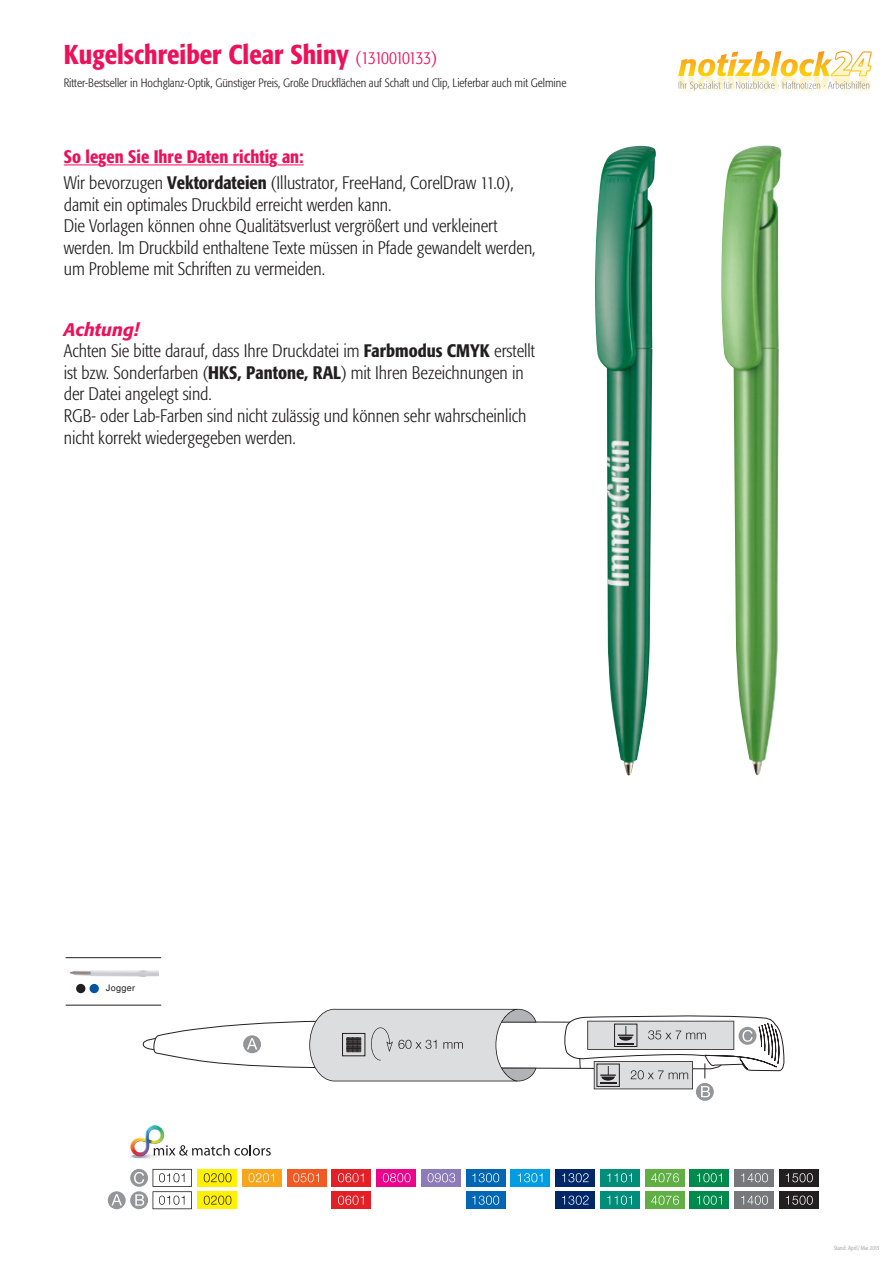
<style>
.page{position:relative;width:893px;height:1263px;background:#fff}
.page>*{position:absolute;margin:0;border:0;box-sizing:border-box;transform-origin:0 0}
.t1{font:500 condensed 27px "Formata";color:#ee1059}
.t2{font:300 condensed 18px/21.6px "Formata";color:#231f20}
.t3{font:300 condensed 12px "Formata";color:#231f20}
.t4{font:9px "Helvetica World";letter-spacing:.04em;color:#231f20}
.t5{font:300 condensed 6px "Formata";color:#939598}
.s1{font-weight:300;font-size:18px}
.s2{font-weight:500;color:#ee1059}
.s3{font-weight:500}
.s4{font-weight:500;font-style:italic;font-stretch:normal;color:#ee1059}
</style>
<div class="page">
<img style="left:595px;top:146px;width:61px;height:629px">
<img style="left:721px;top:145px;width:61px;height:630px">
<hr style="left:64px;top:164px;width:34px;height:1px;background:#ee1059">
<hr style="left:107px;top:164px;width:162px;height:1px;background:#ee1059">
<svg style="left:277px;top:164px;width:27px;height:1px"></svg>
<svg style="left:696px;top:1083px;width:18px;height:18px"></svg>
<div style="left:108px;top:1191px;width:18px;height:18px;background:#939598;border-radius:50%"></div>
<svg style="left:111px;top:1194px;width:11px;height:11px"></svg>
<div style="left:130px;top:1191px;width:18px;height:18px;background:#939598;border-radius:50%"></div>
<svg style="left:135px;top:1194px;width:9px;height:12px"></svg>
<div style="left:130px;top:1169px;width:18px;height:18px;background:#939598;border-radius:50%"></div>
<svg style="left:134px;top:1172px;width:10px;height:12px"></svg>
<div style="left:197px;top:1169px;width:40px;height:18px;background:#fff101"></div>
<div style="left:242px;top:1169px;width:39px;height:18px;background:#f9a51b"></div>
<div style="left:287px;top:1169px;width:39px;height:18px;background:#f15921"></div>
<div style="left:332px;top:1169px;width:39px;height:18px;background:#e41f25"></div>
<div style="left:376px;top:1169px;width:40px;height:18px;background:#ed028c"></div>
<div style="left:421px;top:1169px;width:40px;height:18px;background:#8d7ab8"></div>
<div style="left:466px;top:1169px;width:39px;height:18px;background:#0166b3"></div>
<div style="left:511px;top:1169px;width:39px;height:18px;background:#009ee1"></div>
<div style="left:555px;top:1169px;width:40px;height:18px;background:#002868"></div>
<div style="left:600px;top:1169px;width:40px;height:18px;background:#008d79"></div>
<div style="left:690px;top:1169px;width:39px;height:18px;background:#008b4c"></div>
<div style="left:734px;top:1169px;width:40px;height:18px;background:#76787b"></div>
<div style="left:779px;top:1169px;width:40px;height:18px;background:#231f20"></div>
<div style="left:197px;top:1191px;width:40px;height:18px;background:#fff101"></div>
<div style="left:332px;top:1191px;width:39px;height:18px;background:#e41f25"></div>
<div style="left:466px;top:1191px;width:39px;height:18px;background:#0166b3"></div>
<div style="left:555px;top:1191px;width:40px;height:18px;background:#002868"></div>
<div style="left:600px;top:1191px;width:40px;height:18px;background:#008d79"></div>
<div style="left:690px;top:1191px;width:39px;height:18px;background:#008b4c"></div>
<div style="left:734px;top:1191px;width:40px;height:18px;background:#76787b"></div>
<div style="left:779px;top:1191px;width:40px;height:18px;background:#231f20"></div>
<div style="left:645px;top:1169px;width:39px;height:18px;background:#5faf45"></div>
<div style="left:645px;top:1191px;width:39px;height:18px;background:#5faf45"></div>
<svg style="left:130px;top:1154px;width:31px;height:5px"></svg>
<hr style="left:130px;top:1154px;width:30px;height:4px;background:#eff0f1;border-radius:50%">
<hr style="left:130px;top:1154px;width:28px;height:4px;background:#eaebec;border-radius:50%">
<hr style="left:132px;top:1155px;width:18px;height:3px;background:#e2e3e5;border-radius:50%">
<img style="left:130px;top:1125px;width:35px;height:32px">
<svg style="left:132px;top:1145px;width:139px;height:12px"></svg>
<svg style="left:142px;top:1004px;width:642px;height:93px"></svg>
<svg style="left:204px;top:1173px;width:27px;height:9px"></svg>
<svg style="left:249px;top:1173px;width:25px;height:9px"></svg>
<svg style="left:293px;top:1173px;width:26px;height:9px"></svg>
<svg style="left:338px;top:1173px;width:26px;height:9px"></svg>
<svg style="left:383px;top:1173px;width:28px;height:9px"></svg>
<svg style="left:428px;top:1173px;width:27px;height:9px"></svg>
<svg style="left:472px;top:1173px;width:27px;height:9px"></svg>
<svg style="left:518px;top:1173px;width:24px;height:9px"></svg>
<svg style="left:562px;top:1173px;width:27px;height:9px"></svg>
<svg style="left:607px;top:1173px;width:25px;height:9px"></svg>
<svg style="left:697px;top:1173px;width:25px;height:9px"></svg>
<svg style="left:741px;top:1173px;width:27px;height:9px"></svg>
<svg style="left:786px;top:1173px;width:27px;height:9px"></svg>
<svg style="left:153px;top:1169px;width:39px;height:40px"></svg>
<svg style="left:204px;top:1195px;width:27px;height:10px"></svg>
<svg style="left:338px;top:1195px;width:26px;height:10px"></svg>
<svg style="left:472px;top:1195px;width:27px;height:10px"></svg>
<svg style="left:562px;top:1195px;width:27px;height:10px"></svg>
<svg style="left:607px;top:1195px;width:25px;height:10px"></svg>
<svg style="left:697px;top:1195px;width:25px;height:10px"></svg>
<svg style="left:741px;top:1195px;width:27px;height:10px"></svg>
<svg style="left:786px;top:1195px;width:27px;height:10px"></svg>
<svg style="left:651px;top:1173px;width:28px;height:9px"></svg>
<svg style="left:651px;top:1195px;width:28px;height:10px"></svg>
<img style="left:70px;top:970px;width:89px;height:7px">
<hr style="left:66px;top:957px;width:95px;height:1px;background:#231f20">
<hr style="left:66px;top:1005px;width:95px;height:1px;background:#231f20">
<div style="left:90px;top:984px;width:9px;height:9px;background:#01549f;border-radius:50%"></div>
<div style="left:76px;top:984px;width:9px;height:9px;background:#231f20;border-radius:50%"></div>
<svg style="left:678px;top:51px;width:194px;height:41px"></svg>
<h1 class="t1" style="left:64px;top:38px;width:375px">Kugelschreiber Clear Shiny <span class="s1">(1310010133)</span></h1>
<p class="t3" style="left:64px;top:76px;width:504px">Ritter-Bestseller in Hochglanz-Optik, Günstiger Preis, Große Druckflächen auf Schaft und Clip, Lieferbar auch mit Gelmine</p>
<p class="t2" style="left:64px;top:144px;width:451px;line-height:25.8px"><span class="s2">So legen Sie Ihre Daten richtig an:<br></span>Wir bevorzugen <span class="s3">Vektordateien</span> (Illustrator, FreeHand, CorelDraw 11.0),</p>
<p class="t2" style="left:64px;top:194px;width:473px">damit ein optimales Druckbild erreicht werden kann.<br>Die Vorlagen können ohne Qualitätsverlust vergrößert und verkleinert werden. Im Druckbild enthaltene Texte müssen in Pfade gewandelt werden, um Probleme mit Schriften zu vermeiden.</p>
<p class="t2" style="left:64px;top:319px;width:473px"><span class="s4">Achtung!<br></span>Achten Sie bitte darauf, dass Ihre Druckdatei im <span class="s3">Farbmodus CMYK</span> erstellt ist bzw. Sonderfarben (<span class="s3">HKS, Pantone, RAL</span>) mit Ihren Bezeichnungen in der Datei angelegt sind.<br>RGB- oder Lab-Farben sind nicht zulässig und können sehr wahrscheinlich nicht korrekt wiedergegeben werden.</p>
<p class="t4" style="left:106px;top:982px;width:31px">Jogger</p>
<p class="t5" style="left:834px;top:1244px;width:47px">Stand: April / Mai 2013</p>
</div>
